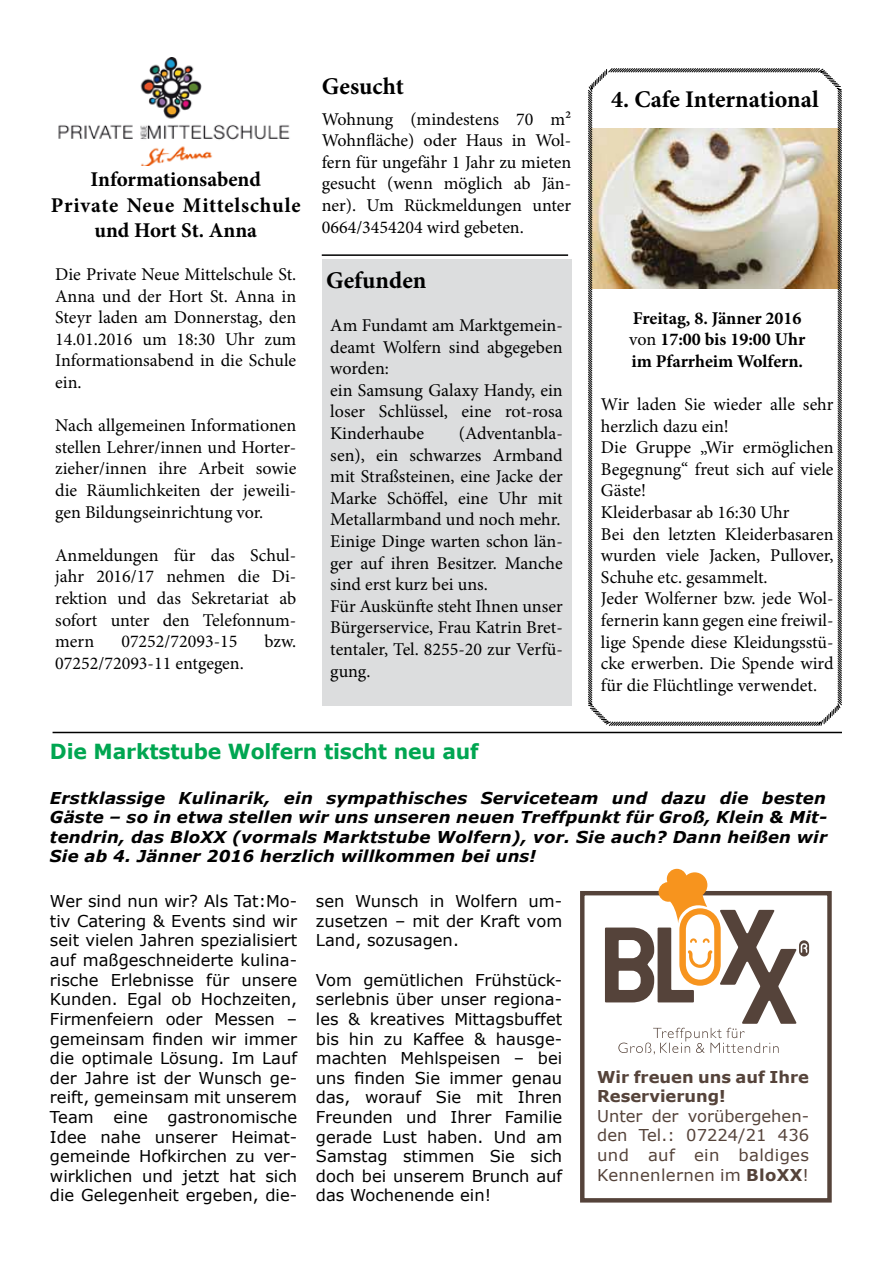
<style>
.page{position:relative;width:893px;height:1263px;background:#fff}
.page>*{position:absolute;margin:0;border:0;box-sizing:border-box;transform-origin:0 0}
.t1{font:700 24px "Minion Pro";color:#000}
.t2{font:700 21px/25.2px "Minion Pro";letter-spacing:.005em;color:#000;text-align:center}
.t3{font:700 20.85px "Verdana";letter-spacing:-.01em;color:#00a651}
.t4{font:18px/21.6px "Minion Pro";color:#000;text-align:justify}
.t5{font:700 18px/21.6px "Minion Pro";color:#000}
.t6{font:16.35px/19.6px "Verdana";color:#000;text-align:justify}
.t7{font:italic 700 16.35px/19.6px "Verdana";letter-spacing:.01em;color:#000;text-align:justify}
.t8{font:16.35px/19.6px "Verdana";letter-spacing:.02em;color:#55433a;text-align:justify}
.t9{font:700 16.35px/19.6px "Verdana";color:#55433a}
.s1{font-weight:400}
.s2{font-weight:700}
</style>
<div class="page">
<div style="left:322px;top:259px;width:249px;height:447px;background:#dcddde"></div>
<div style="left:580px;top:891px;width:252px;height:311px;border:4px solid #55433a"></div>
<svg style="left:605px;top:869px;width:204px;height:185px"></svg>
<img style="left:58px;top:57px;width:232px;height:109px">
<svg style="left:588px;top:68px;width:254px;height:658px"></svg>
<hr style="left:53px;top:732px;width:789px;height:1px;background:#000">
<hr style="left:322px;top:254px;width:246px;height:2px;background:#000">
<p class="t2" style="left:51px;top:167px;width:251px">Informationsabend<br>Private Neue Mittelschule und Hort St. Anna</p>
<p class="t4" style="left:55px;top:264px;width:243px">Die Private Neue Mittelschule St.<br>Anna und der Hort St. Anna in Steyr laden am Donnerstag, den 14.01.2016 um 18:30 Uhr zum Informationsabend in die Schule ein.</p>
<p class="t4" style="left:55px;top:415px;width:243px">Nach allgemeinen Informationen stellen Lehrer/innen und Horter&shy;zieher/innen ihre Arbeit sowie die Räumlichkeiten der jeweili&shy;gen Bildungseinrichtung vor.</p>
<p class="t4" style="left:55px;top:544px;width:243px">Anmeldungen für das Schul&shy;jahr 2016/17 nehmen die Di&shy;rektion und das Sekretariat ab sofort unter den Telefonnum&shy;mern</p>
<p class="t4" style="left:121px;top:631px;width:118px">07252/72093-15</p>
<p class="t4" style="left:265px;top:631px;width:33px">bzw.</p>
<p class="t4" style="left:55px;top:652px;width:190px">07252/72093-11 entgegen.</p>
<h1 class="t1" style="left:322px;top:69px;width:84px">Gesucht</h1>
<p class="t4" style="left:322px;top:108px;width:251px">Wohnung (mindestens 70 m²<br>Wohnfläche) oder Haus in Wol&shy;fern für ungefähr 1 Jahr zu mieten gesucht (wenn möglich ab Jän&shy;ner). Um Rückmeldungen unter 0664/3454204 wird gebeten.</p>
<h1 class="t1" style="left:326px;top:263px;width:102px">Gefunden</h1>
<p class="t4" style="left:330px;top:315px;width:234px;text-align:left">Am Fundamt am Marktgemein&shy;deamt Wolfern sind abgegeben worden:<br>ein Samsung Galaxy Handy, ein loser Schlüssel, eine rot-rosa<br>Kinderhaube</p>
<p class="t4" style="left:330px;top:423px;width:234px;text-align:left;text-indent:129px">(Adventanbla&shy;sen), ein schwarzes Armband mit Straßsteinen, eine Jacke der<br>Marke Schöffel, eine Uhr mit<br>Metallarmband und noch mehr.<br>Einige Dinge warten schon län&shy;ger auf ihren Besitzer. Manche sind erst kurz bei uns.<br>Für Auskünfte steht Ihnen unser<br>Bürgerservice, Frau Katrin Bret&shy;tentaler, Tel. 8255-20 zur Verfü&shy;gung.</p>
<h1 class="t1" style="left:611px;top:82px;width:209px">4. Cafe International</h1>
<p class="t5" style="left:629px;top:307px;width:177px">Freitag, 8. Jänner 2016 <span class="s1">von</span> 17:00 bis 19:00 Uhr im Pfarrheim Wolfern.</p>
<p class="t4" style="left:601px;top:394px;width:234px;text-align:left">Wir laden Sie wieder alle sehr herzlich dazu ein!<br>Die Gruppe „Wir ermöglichen<br>Begegnung“ freut sich auf viele<br>Gäste!<br>Kleiderbasar ab 16:30 Uhr<br>Bei den letzten Kleiderbasaren wurden viele Jacken, Pullover,<br>Schuhe etc. gesammelt.<br>Jeder Wolferner bzw. jede Wol&shy;fernerin kann gegen eine freiwil&shy;lige Spende diese Kleidungsstü&shy;cke erwerben. Die Spende wird für die Flüchtlinge verwendet.</p>
<p class="t3" style="left:50px;top:737px;width:430px">Die Marktstube Wolfern tischt neu auf</p>
<p class="t7" style="left:50px;top:787px;width:779px">Erstklassige Kulinarik, ein sympathisches Serviceteam und dazu die besten Gäste – so in etwa stellen wir uns unseren neuen Treffpunkt für Groß, Klein &amp; Mit&shy;tendrin, das BloXX (vormals Marktstube Wolfern), vor. Sie auch? Dann heißen wir Sie ab 4. Jänner 2016 herzlich willkommen bei uns!</p>
<p class="t6" style="left:50px;top:891px;width:249px">Wer sind nun wir? Als Tat:Mo&shy;tiv Catering &amp; Events sind wir seit vielen Jahren spezialisiert auf maßgeschneiderte kulina&shy;rische Erlebnisse für unsere Kunden. Egal ob Hochzeiten, Firmenfeiern oder Messen – gemeinsam finden wir immer die optimale Lösung. Im Lauf der Jahre ist der Wunsch ge&shy;reift, gemeinsam mit unserem Team eine gastronomische Idee nahe unserer Heimat&shy;gemeinde Hofkirchen zu ver&shy;wirklichen und jetzt hat sich die Gelegenheit ergeben, die-</p>
<p class="t6" style="left:316px;top:891px;width:248px">sen Wunsch in Wolfern um&shy;zusetzen – mit der Kraft vom Land, sozusagen.</p>
<p class="t6" style="left:316px;top:970px;width:248px">Vom gemütlichen Frühstück&shy;serlebnis über unser regiona&shy;les &amp; kreatives Mittagsbuffet bis hin zu Kaffee &amp; hausge&shy;machten Mehlspeisen – bei uns finden Sie immer genau das, worauf Sie mit Ihren Freunden und Ihrer Familie gerade Lust haben. Und am Samstag stimmen Sie sich doch bei unserem Brunch auf das Wochenende ein!</p>
<p class="t9" style="left:597px;top:1066px;width:213px">Wir freuen uns auf Ihre<br>Reservierung!</p>
<p class="t8" style="left:597px;top:1106px;width:213px">Unter der vorübergehen&shy;den Tel.: 07224/21 436 und auf ein baldiges Kennenlernen im <span class="s2">BloXX</span>!</p>
</div>
